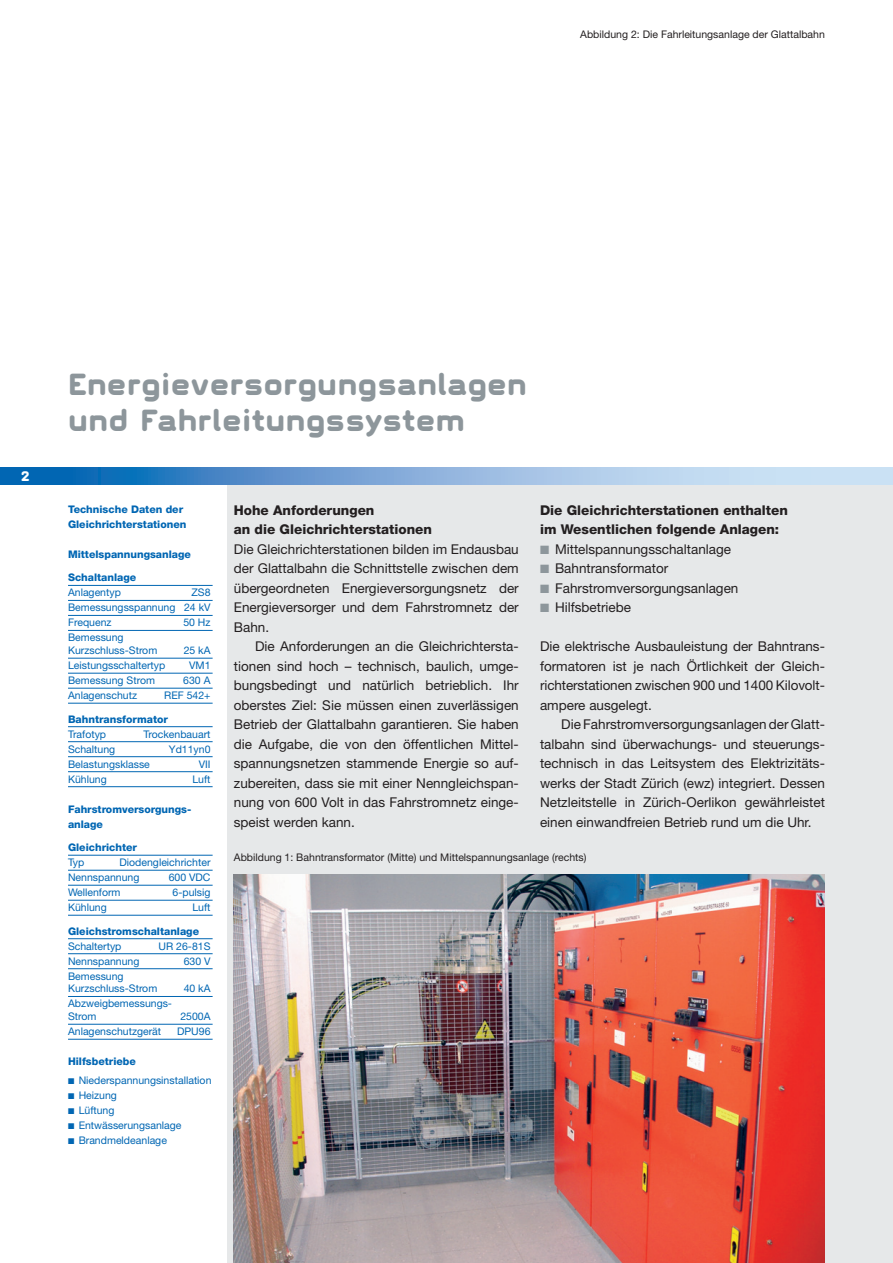
<style>
.page{position:relative;width:893px;height:1263px;background:#fff}
.page>*{position:absolute;margin:0;border:0;box-sizing:border-box;transform-origin:0 0}
.t1{font:900 36px/36px "VBG";color:#8d969b}
.t2{font:900 16.5px "VBG";color:#fff}
.t3{font:13.5px/19.5px "Helvetica Neue";color:#231f20;text-align:justify}
.t4{font:800 13.5px/19.5px "Helvetica Neue";color:#231f20}
.t5{font:10.5px/15px "Helvetica Neue";color:#0166b3}
.t6{font:800 10.5px/15px "Helvetica Neue";color:#0166b3}
.t7{font:10.5px "Helvetica Neue";color:#231f20}
.s1{color:#8d969b}
</style>
<div class="page">
<div style="left:227px;top:485px;width:666px;height:778px;background:#e6e8e9"></div>
<svg style="left:0;top:468px;width:893px;height:17px;background:#7dadd9"></svg>
<hr style="left:68px;top:585px;width:145px;height:1px;background:#0166b3">
<hr style="left:68px;top:600px;width:145px;height:1px;background:#0166b3">
<hr style="left:68px;top:615px;width:145px;height:1px;background:#0166b3">
<hr style="left:68px;top:630px;width:145px;height:1px;background:#0166b3">
<hr style="left:68px;top:658px;width:145px;height:1px;background:#0166b3">
<hr style="left:68px;top:673px;width:145px;height:1px;background:#0166b3">
<hr style="left:68px;top:688px;width:145px;height:1px;background:#0166b3">
<hr style="left:68px;top:703px;width:145px;height:1px;background:#0166b3">
<hr style="left:68px;top:726px;width:145px;height:1px;background:#0166b3">
<hr style="left:68px;top:741px;width:145px;height:1px;background:#0166b3">
<hr style="left:68px;top:756px;width:145px;height:1px;background:#0166b3">
<hr style="left:68px;top:771px;width:145px;height:1px;background:#0166b3">
<hr style="left:68px;top:786px;width:145px;height:1px;background:#0166b3">
<hr style="left:68px;top:855px;width:145px;height:1px;background:#0166b3">
<hr style="left:68px;top:870px;width:145px;height:1px;background:#0166b3">
<hr style="left:68px;top:885px;width:145px;height:1px;background:#0166b3">
<hr style="left:68px;top:900px;width:145px;height:1px;background:#0166b3">
<hr style="left:68px;top:915px;width:145px;height:1px;background:#0166b3">
<hr style="left:68px;top:938px;width:145px;height:1px;background:#0166b3">
<hr style="left:68px;top:953px;width:145px;height:1px;background:#0166b3">
<hr style="left:68px;top:968px;width:145px;height:1px;background:#0166b3">
<hr style="left:68px;top:996px;width:145px;height:1px;background:#0166b3">
<hr style="left:68px;top:1024px;width:145px;height:1px;background:#0166b3">
<hr style="left:68px;top:1039px;width:145px;height:1px;background:#0166b3">
<img style="left:234px;top:874px;width:591px;height:389px">
<p class="t7" style="left:580px;top:31px;width:246px">Abbildung 2: Die Fahrleitungsanlage der Glattalbahn</p>
<p class="t2" style="left:21px;top:471px;width:10px">2</p>
<h1 class="t1" style="left:68px;top:369px;width:461px">Energieversorgungsanlagen und Fahrleitungssystem</h1>
<p class="t6" style="left:68px;top:502px;width:120px">Technische Daten der<br>Gleichrichterstationen</p>
<p class="t6" style="left:68px;top:547px;width:124px">Mittelspannungsanlage</p>
<p class="t6" style="left:68px;top:571px;width:70px">Schaltanlage</p>
<p class="t5" style="left:68px;top:586px;width:54px">Anlagentyp</p>
<p class="t5" style="left:68px;top:586px;width:144px;text-align:justify;text-indent:123px">ZS8<br>Bemessungsspannung 24 kV Frequenz</p>
<p class="t5" style="left:183px;top:616px;width:29px">50 Hz</p>
<p class="t5" style="left:68px;top:632px;width:91px;line-height:12.8px">Bemessung<br>Kurzschluss-Strom</p>
<p class="t5" style="left:184px;top:644px;width:28px">25 kA</p>
<p class="t5" style="left:68px;top:659px;width:99px">Leistungsschaltertyp</p>
<p class="t5" style="left:189px;top:659px;width:23px">VM1</p>
<p class="t5" style="left:68px;top:674px;width:88px">Bemessung Strom</p>
<p class="t5" style="left:183px;top:674px;width:29px">630 A</p>
<p class="t5" style="left:68px;top:689px;width:71px">Anlagenschutz</p>
<p class="t5" style="left:164px;top:689px;width:48px">REF 542+</p>
<p class="t6" style="left:68px;top:712px;width:101px">Bahntransformator</p>
<p class="t5" style="left:68px;top:727px;width:40px">Trafotyp</p>
<p class="t5" style="left:143px;top:727px;width:69px">Trockenbauart</p>
<p class="t5" style="left:68px;top:742px;width:49px">Schaltung</p>
<p class="t5" style="left:169px;top:742px;width:43px">Yd11yn0</p>
<p class="t5" style="left:68px;top:757px;width:83px">Belastungsklasse</p>
<p class="t5" style="left:199px;top:757px;width:13px">VII</p>
<p class="t5" style="left:68px;top:772px;width:40px">Kühlung</p>
<p class="t5" style="left:192px;top:772px;width:20px">Luft</p>
<p class="t6" style="left:68px;top:802px;width:125px">Fahrstromversorgungs&shy;anlage</p>
<p class="t6" style="left:68px;top:841px;width:71px">Gleichrichter</p>
<p class="t5" style="left:68px;top:856px;width:18px">Typ</p>
<p class="t5" style="left:68px;top:856px;width:144px;text-indent:51px">Diodengleichrichter<br>Nennspannung</p>
<p class="t5" style="left:169px;top:871px;width:43px">600 VDC</p>
<p class="t5" style="left:68px;top:886px;width:54px">Wellenform</p>
<p class="t5" style="left:173px;top:886px;width:39px">6-pulsig</p>
<p class="t5" style="left:68px;top:901px;width:40px">Kühlung</p>
<p class="t5" style="left:192px;top:901px;width:20px">Luft</p>
<p class="t6" style="left:68px;top:924px;width:133px">Gleichstromschaltanlage</p>
<p class="t5" style="left:68px;top:939px;width:55px">Schaltertyp</p>
<p class="t5" style="left:159px;top:939px;width:53px">UR 26-81S</p>
<p class="t5" style="left:68px;top:954px;width:73px">Nennspannung</p>
<p class="t5" style="left:184px;top:954px;width:28px">630 V</p>
<p class="t5" style="left:68px;top:970px;width:91px;line-height:12.8px">Bemessung<br>Kurzschluss-Strom</p>
<p class="t5" style="left:184px;top:982px;width:28px">40 kA</p>
<p class="t5" style="left:68px;top:998px;width:106px;line-height:12.8px">Abzweigbemessungs-<br>Strom</p>
<p class="t5" style="left:180px;top:1010px;width:32px">2500A</p>
<p class="t5" style="left:68px;top:1025px;width:95px">Anlagenschutzgerät</p>
<p class="t5" style="left:177px;top:1025px;width:35px">DPU96</p>
<p class="t6" style="left:68px;top:1055px;width:69px">Hilfsbetriebe</p>
<p class="t5" style="left:68px;top:1074px;width:145px">■ Niederspannungsinstallation</p>
<p class="t5" style="left:68px;top:1089px;width:50px">■ Heizung</p>
<p class="t5" style="left:68px;top:1104px;width:48px">■ Lüftung</p>
<p class="t5" style="left:68px;top:1119px;width:115px">■ Entwässerungsanlage</p>
<p class="t5" style="left:68px;top:1134px;width:100px">■ Brandmeldeanlage</p>
<p class="t4" style="left:234px;top:501px;width:200px">Hohe Anforderungen<br>an die Gleichrichterstationen</p>
<p class="t3" style="left:234px;top:540px;width:286px">Die Gleichrichterstationen bilden im Endausbau der Glattalbahn die Schnittstelle zwischen dem übergeordneten Energieversorgungsnetz der Energieversorger und dem Fahrstromnetz der Bahn.</p>
<p class="t3" style="left:234px;top:638px;width:286px;text-indent:21px">Die Anforderungen an die Gleichrichtersta&shy;tionen sind hoch – technisch, baulich, umge&shy;bungsbedingt und natürlich betrieblich. Ihr oberstes Ziel: Sie müssen einen zuverlässigen Betrieb der Glattalbahn garantieren. Sie haben die Aufgabe, die von den öffentlichen Mittel&shy;spannungsnetzen stammende Energie so auf&shy;zubereiten, dass sie mit einer Nenngleichspan&shy;nung von 600 Volt in das Fahrstromnetz einge&shy;speist werden kann.</p>
<p class="t4" style="left:540px;top:501px;width:249px">Die Gleichrichterstationen enthalten im Wesentlichen folgende Anlagen:</p>
<p class="t3" style="left:540px;top:540px;width:193px"><span class="s1">■</span> Mittelspannungsschaltanlage</p>
<p class="t3" style="left:540px;top:560px;width:130px"><span class="s1">■</span> Bahntransformator</p>
<p class="t3" style="left:540px;top:579px;width:200px"><span class="s1">■</span> Fahrstromversorgungsanlagen</p>
<p class="t3" style="left:540px;top:599px;width:92px"><span class="s1">■</span> Hilfsbetriebe</p>
<p class="t3" style="left:540px;top:638px;width:286px">Die elektrische Ausbauleistung der Bahntrans&shy;formatoren ist je nach Örtlichkeit der Gleich&shy;richterstationen zwischen 900 und 1400 Kilovolt&shy;ampere ausgelegt.</p>
<p class="t3" style="left:540px;top:716px;width:286px;text-indent:21px">Die Fahrstromversorgungsanlagen der Glatt&shy;talbahn sind überwachungs- und steuerungs&shy;technisch in das Leitsystem des Elektrizitäts&shy;werks der Stadt Zürich (ewz) integriert. Dessen Netzleitstelle in Zürich-Oerlikon gewährleistet einen einwandfreien Betrieb rund um die Uhr.</p>
<p class="t7" style="left:234px;top:854px;width:354px">Abbildung 1: Bahntransformator (Mitte) und Mittelspannungsanlage (rechts)</p>
</div>
